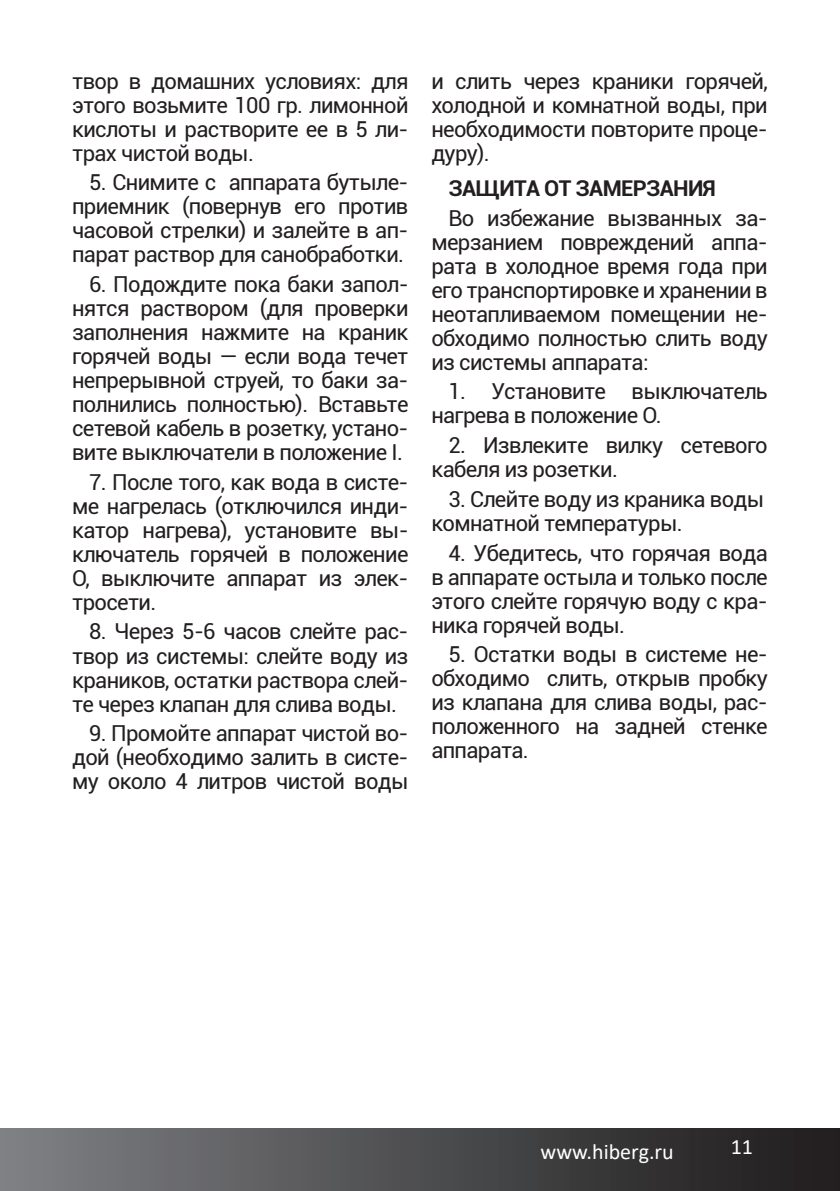
<style>
.page{position:relative;width:840px;height:1191px;background:#fff}
.page>*{position:absolute;margin:0;border:0;box-sizing:border-box;transform-origin:0 0}
.t1{font:22px/24px "Roboto";letter-spacing:-.03em;color:#231f20;text-align:justify}
.t2{font:700 22px "Roboto";letter-spacing:-.03em;color:#231f20}
.t3{font:22px "Calibri";color:#fff}
</style>
<div class="page">
<div style="left:0;top:1128px;width:839px;height:63px;background:linear-gradient(to right,#7e8184,#1e1b1c)"></div>
<p class="t1" style="left:72px;top:68px;width:338px">твор в домашних условиях: для этого возьмите 100 гр. лимонной кислоты и растворите ее в 5 ли&shy;трах чистой воды.</p>
<p class="t1" style="left:72px;top:170px;width:338px;text-indent:17px">5. Снимите с аппарата бутыле&shy;приемник (повернув его против часовой стрелки) и залейте в ап&shy;парат раствор для санобработки.</p>
<p class="t1" style="left:72px;top:271px;width:338px;text-indent:17px">6. Подождите пока баки запол&shy;нятся раствором (для проверки заполнения нажмите на краник горячей воды — если вода течет непрерывной струей, то баки за&shy;полнились полностью). Вставьте сетевой кабель в розетку, устано&shy;вите выключатели в положение I.</p>
<p class="t1" style="left:72px;top:469px;width:338px;text-indent:17px">7. После того, как вода в систе&shy;ме нагрелась (отключился инди&shy;катор нагрева), установите вы&shy;ключатель горячей в положение O, выключите аппарат из элек&shy;тросети.</p>
<p class="t1" style="left:72px;top:619px;width:338px;text-indent:17px">8. Через 5-6 часов слейте рас&shy;твор из системы: слейте воду из краников, остатки раствора слей&shy;те через клапан для слива воды.</p>
<p class="t1" style="left:72px;top:720px;width:338px;text-indent:17px">9. Промойте аппарат чистой во&shy;дой (необходимо залить в систе&shy;му около 4 литров чистой воды</p>
<p class="t1" style="left:431px;top:68px;width:338px">и слить через краники горячей, холодной и комнатной воды, при необходимости повторите проце&shy;дуру).</p>
<p class="t2" style="left:448px;top:173px;width:269px">ЗАЩИТА ОТ ЗАМЕРЗАНИЯ</p>
<p class="t1" style="left:431px;top:205px;width:338px;text-indent:17px">Во избежание вызванных за&shy;мерзанием повреждений аппа&shy;рата в холодное время года при его транспортировке и хранении в неотапливаемом помещении не&shy;обходимо полностью слить воду из системы аппарата:</p>
<p class="t1" style="left:431px;top:379px;width:338px;text-indent:17px">1. Установите выключатель нагрева в положение O.</p>
<p class="t1" style="left:431px;top:432px;width:338px;text-indent:17px">2. Извлеките вилку сетевого кабеля из розетки.</p>
<p class="t1" style="left:431px;top:486px;width:334px;text-indent:17px">3. Слейте воду из краника воды комнатной температуры.</p>
<p class="t1" style="left:431px;top:540px;width:338px;text-indent:17px">4. Убедитесь, что горячая вода в аппарате остыла и только после этого слейте горячую воду с кра&shy;ника горячей воды.</p>
<p class="t1" style="left:431px;top:641px;width:338px;text-indent:17px">5. Остатки воды в системе не&shy;обходимо слить, открыв пробку из клапана для слива воды, рас&shy;положенного на задней стенке аппарата.</p>
<p class="t3" style="left:540px;top:1136px;width:135px">www.hiberg.ru</p>
<p class="t3" style="left:730px;top:1131px;width:24px">11</p>
</div>
